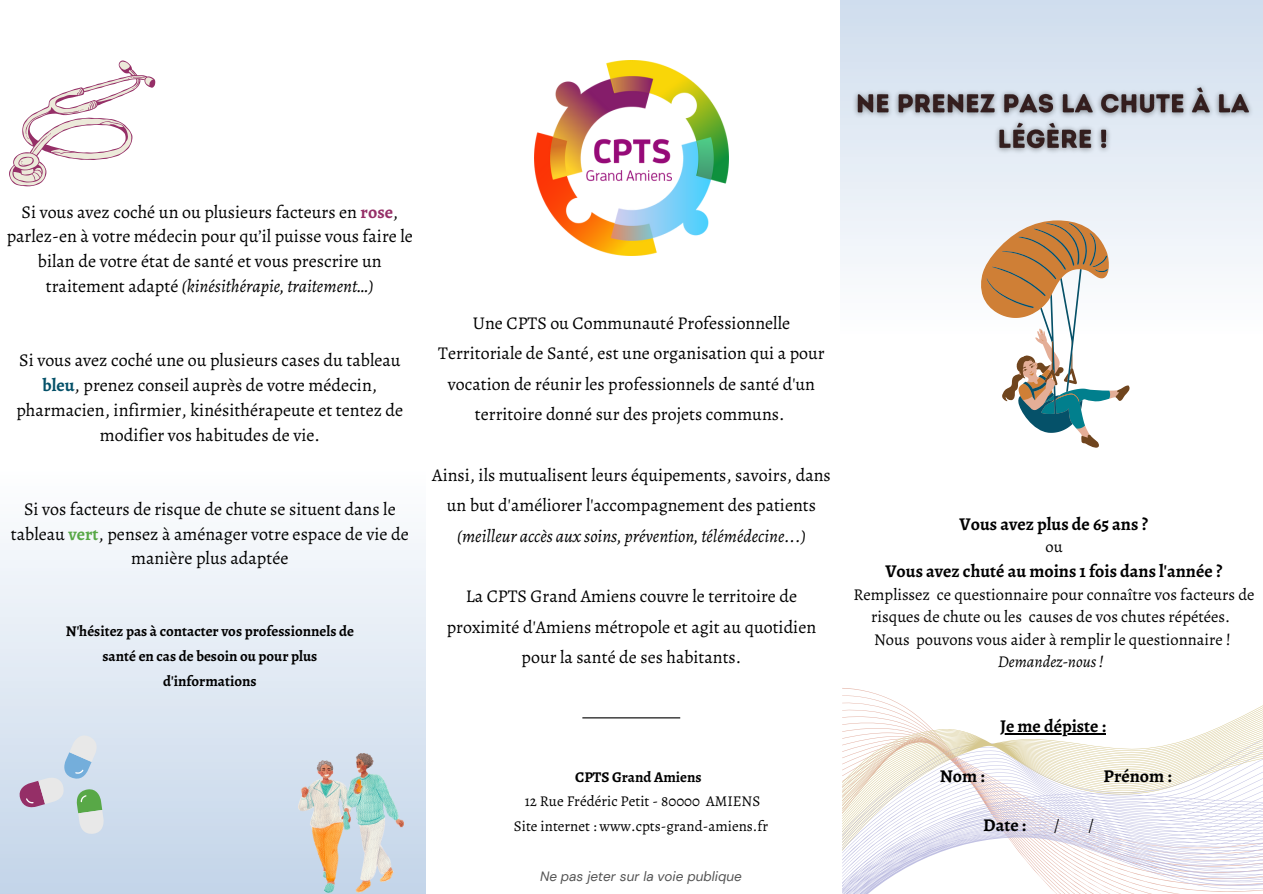
<style>
.page{position:relative;width:1263px;height:894px;background:#fff}
.page>*{position:absolute;margin:0;border:0;box-sizing:border-box;transform-origin:0 0}
.t1{font:18px/24.8px "Alegreya";color:#000;text-align:center}
.t2{font:700 18px "Alegreya";color:#000}
.t3{font:16.5px/22.5px "Alegreya";color:#000;text-align:center}
.t4{font:italic 16.5px "Alegreya";color:#000}
.t5{font:700 15px/24.8px "Alegreya";color:#000;text-align:center}
.t6{font:15px "Alegreya";color:#000}
.t7{font:italic 13.5px "DM Sans";color:#545454}
.s1{font-weight:700;color:#952f67}
.s2{font-style:italic}
.s3{font-weight:700;color:#055169}
.s4{font-weight:700;color:#58a847}
</style>
<div class="page">
<img style="left:534px;top:60px;width:195px;height:195px">
<div style="left:840px;top:0;width:423px;height:334px;background:linear-gradient(to bottom,#cfdded,#fdfefe)"></div>
<svg style="left:842px;top:850px;width:421px;height:43px"></svg>
<svg style="left:842px;top:688px;width:421px;height:162px"></svg>
<svg style="left:980px;top:220px;width:151px;height:227px"></svg>
<div style="left:0;top:471px;width:425px;height:422px;background:linear-gradient(to bottom,#fefefe,#c3d4e9)"></div>
<svg style="left:18px;top:732px;width:86px;height:102px"></svg>
<img style="left:299px;top:753px;width:104px;height:139px">
<svg style="left:9px;top:60px;width:146px;height:126px"></svg>
<img style="left:846px;top:79px;width:414px;height:86px">
<hr style="left:1000px;top:733px;width:106px;height:1px;background:#000">
<hr style="left:582px;top:717px;width:98px;height:1px;background:#000">
<p class="t1" style="left:7px;top:199px;width:408px">Si vous avez coché un ou plusieurs facteurs en <span class="s1">rose</span>, parlez-en à votre médecin pour qu’il puisse vous faire le bilan de votre état de santé et vous prescrire un traitement adapté <span class="s2">(kinésithérapie, traitement…)</span></p>
<p class="t1" style="left:16px;top:348px;width:388px">Si vous avez coché une ou plusieurs cases du tableau <span class="s3">bleu</span>, prenez conseil auprès de votre médecin, pharmacien, infirmier, kinésithérapeute et tentez de modifier vos habitudes de vie.</p>
<p class="t1" style="left:11px;top:496px;width:399px">Si vos facteurs de risque de chute se situent dans le tableau <span class="s4">vert</span>, pensez à aménager votre espace de vie de manière plus adaptée</p>
<p class="t5" style="left:66px;top:618px;width:290px">N'hésitez pas à contacter vos professionnels de santé en cas de besoin ou pour plus d'informations</p>
<p class="t1" style="left:438px;top:307px;width:388px;line-height:30.3px">Une CPTS ou Communauté Professionnelle Territoriale de Santé, est une organisation qui a pour vocation de réunir les professionnels de santé d'un territoire donné sur des projets communs.</p>
<p class="t1" style="left:432px;top:459px;width:400px;line-height:30.3px">Ainsi, ils mutualisent leurs équipements, savoirs, dans un but d'améliorer l'accompagnement des patients <span class="s2">(meilleur accès aux soins, prévention, télémédecine...)</span></p>
<p class="t1" style="left:447px;top:581px;width:371px;line-height:30.3px">La CPTS Grand Amiens couvre le territoire de proximité d'Amiens métropole et agit au quotidien pour la santé de ses habitants.</p>
<p class="t5" style="left:575px;top:764px;width:128px">CPTS Grand Amiens</p>
<p class="t6" style="left:525px;top:791px;width:237px">12 Rue Frédéric Petit - 80000 AMIENS</p>
<p class="t6" style="left:514px;top:815px;width:256px">Site internet : www.cpts-grand-amiens.fr</p>
<p class="t7" style="left:540px;top:866px;width:203px">Ne pas jeter sur la voie publique</p>
<p class="t2" style="left:960px;top:511px;width:190px">Vous avez plus de 65 ans ?</p>
<p class="t3" style="left:1045px;top:535px;width:19px">ou</p>
<p class="t2" style="left:885px;top:558px;width:339px">Vous avez chuté au moins 1 fois dans l'année ?</p>
<p class="t3" style="left:853px;top:582px;width:403px">Remplissez ce questionnaire pour connaître vos facteurs de risques de chute ou les causes de vos chutes répétées.</p>
<p class="t3" style="left:874px;top:627px;width:358px">Nous pouvons vous aider à remplir le questionnaire !</p>
<p class="t4" style="left:998px;top:650px;width:107px">Demandez-nous !</p>
<p class="t2" style="left:1000px;top:713px;width:107px">Je me dépiste :</p>
<p class="t2" style="left:940px;top:763px;width:46px">Nom :</p>
<p class="t2" style="left:1104px;top:763px;width:69px">Prénom :</p>
<p class="t2" style="left:983px;top:812px;width:44px">Date :</p>
<p class="t1" style="left:1054px;top:812px;width:7px">/</p>
<p class="t1" style="left:1088px;top:812px;width:7px">/</p>
</div>
